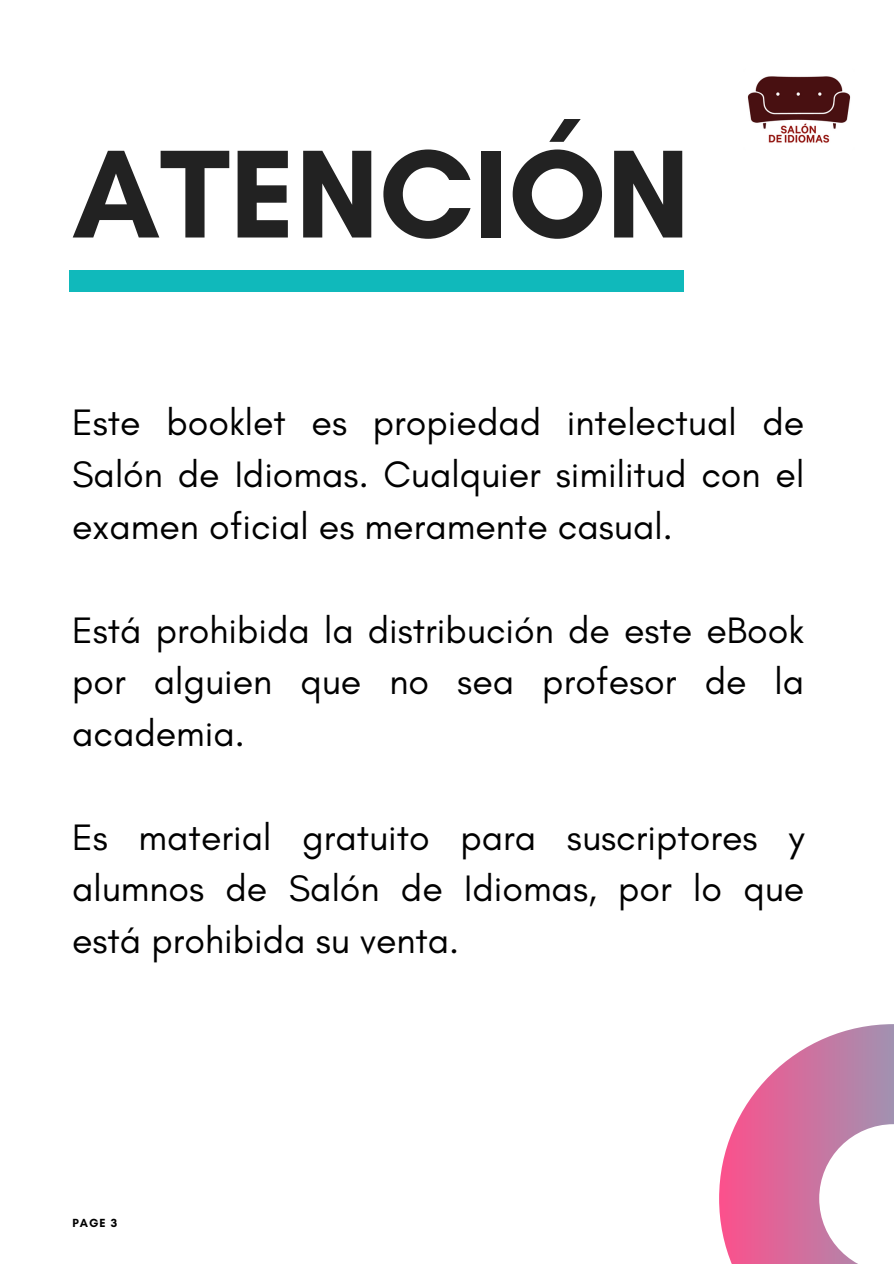
<style>
.page{position:relative;width:894px;height:1264px;background:#fff}
.page>*{position:absolute;margin:0;border:0;box-sizing:border-box;transform-origin:0 0}
.t1{font:700 127.5px "Glacial Indifference";color:#222}
.t2{font:37.5px/51.8px "Glacial Indifference";color:#000;text-align:justify}
.t3{font:700 12px "Glacial Indifference";color:#000}
</style>
<div class="page">
<div style="left:70px;top:270px;width:614px;height:21px;background:#10b9bb"></div>
<img style="left:747px;top:76px;width:104px;height:67px">
<svg style="left:719px;top:1024px;width:174px;height:239px"></svg>
<h3 class="t1" style="left:72px;top:116px;width:619px">ATENCIÓN</h3>
<h1 class="t2" style="left:72px;top:396px;width:733px">Este booklet es propiedad intelectual de Salón de Idiomas. Cualquier similitud con el examen oficial es meramente casual.</h1>
<p class="t2" style="left:72px;top:603px;width:733px">Está prohibida la distribución de este eBook por alguien que no sea profesor de la academia.</p>
<p class="t2" style="left:72px;top:810px;width:733px">Es material gratuito para suscriptores y alumnos de Salón de Idiomas, por lo que está prohibida su venta.</p>
<h3 class="t3" style="left:73px;top:1215px;width:46px">PAGE 3</h3>
</div>
